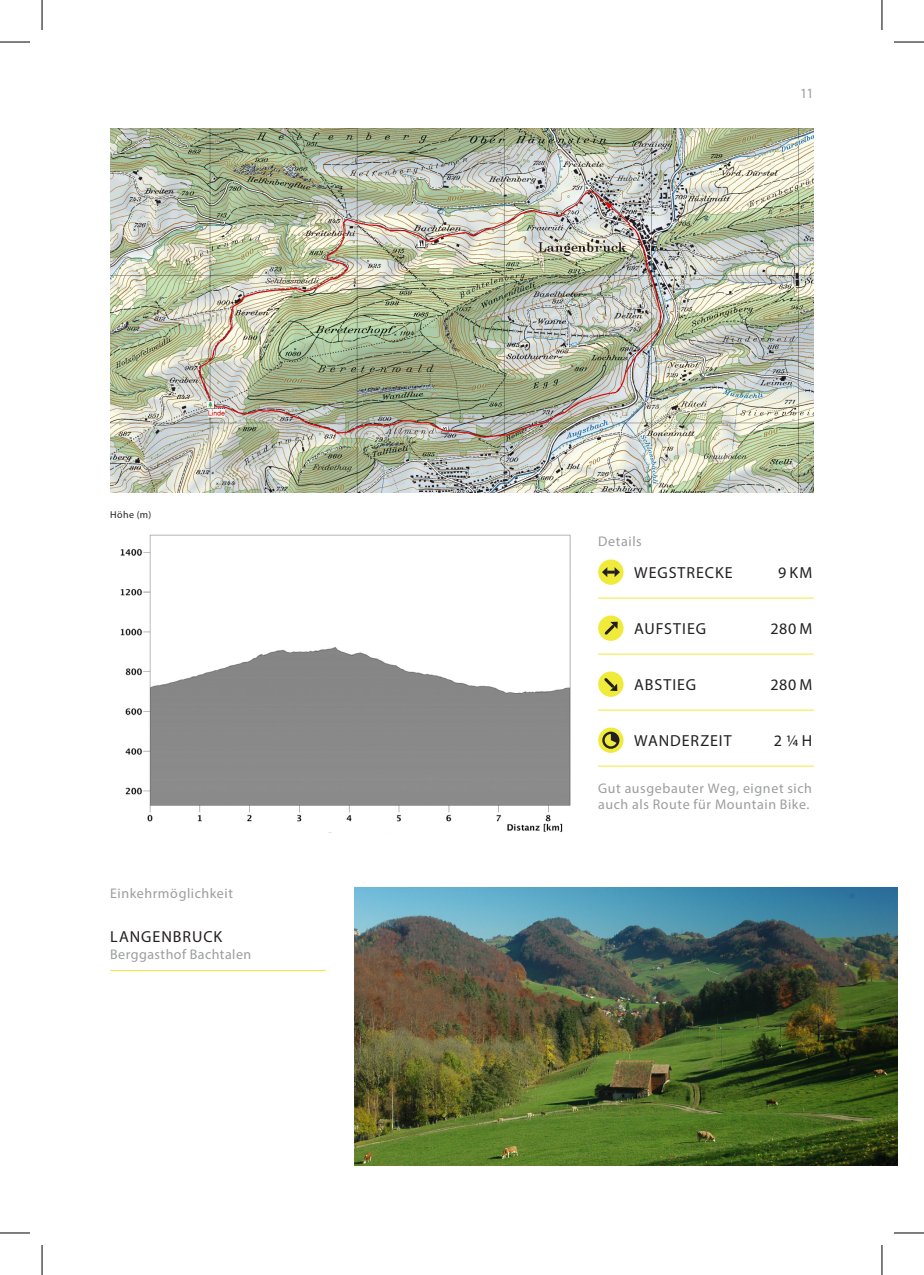
<style>
.page{position:relative;width:924px;height:1275px;background:#fff}
.page>*{position:absolute;margin:0;border:0;box-sizing:border-box;transform-origin:0 0}
.Info{font:16px "Myriad Pro";letter-spacing:.055em;color:#231f20}
.Info_Einkehren{font:16px "Myriad Pro";letter-spacing:.06em;color:#231f20}
.Rubriktitel{font:14px/16.8px "Myriad Pro";letter-spacing:.04em;color:#9b9d9e}
.Info_Einkehren-2{font:14px "Myriad Pro";letter-spacing:.035em;color:#9b9d9e}
.Rubriktitel-2{font:10px "Myriad Pro";color:#231f20}
</style>
<div class="page">
<hr style="left:598px;top:597px;width:215px;height:1px;background:#f0eb3a">
<hr style="left:598px;top:653px;width:215px;height:1px;background:#f0eb3a">
<hr style="left:598px;top:709px;width:215px;height:1px;background:#f0eb3a">
<hr style="left:598px;top:765px;width:215px;height:1px;background:#f0eb3a">
<div style="left:598px;top:559px;width:25px;height:26px;background:#f0eb3a;border-radius:50%"></div>
<svg style="left:602px;top:567px;width:17px;height:10px"></svg>
<div style="left:598px;top:615px;width:25px;height:26px;background:#f0eb3a;border-radius:50%"></div>
<svg style="left:601px;top:621px;width:16px;height:16px"></svg>
<div style="left:598px;top:671px;width:25px;height:26px;background:#f0eb3a;border-radius:50%"></div>
<svg style="left:601px;top:675px;width:16px;height:16px"></svg>
<svg style="left:598px;top:727px;width:25px;height:26px"></svg>
<div style="left:602px;top:731px;width:17px;height:18px;border:2px solid #231f20;border-radius:50%"></div>
<svg style="left:610px;top:732px;width:10px;height:11px"></svg>
<img style="left:110px;top:129px;width:703px;height:364px">
<img style="left:354px;top:887px;width:542px;height:279px">
<img style="left:120px;top:534px;width:451px;height:299px">
<hr style="left:110px;top:970px;width:215px;height:1px;background:#f0eb3a">
<hr style="left:0;top:42px;width:30px;height:1px;background:#000">
<hr style="left:893px;top:42px;width:30px;height:1px;background:#000">
<hr style="left:0;top:1232px;width:30px;height:1px;background:#000">
<hr style="left:893px;top:1232px;width:30px;height:1px;background:#000">
<hr style="left:42px;top:0;width:1px;height:30px;background:#000">
<hr style="left:42px;top:1245px;width:1px;height:30px;background:#000">
<hr style="left:881px;top:0;width:1px;height:30px;background:#000">
<hr style="left:881px;top:1245px;width:1px;height:30px;background:#000">
<p class="Rubriktitel-2" style="left:110px;top:508px;width:43px">Höhe (m)</p>
<p class="Rubriktitel" style="left:110px;top:884px;width:124px">Einkehrmöglichkeit</p>
<p class="Info_Einkehren" style="left:110px;top:926px;width:113px">LANGENBRUCK</p>
<p class="Info_Einkehren-2" style="left:110px;top:945px;width:143px">Berggasthof Bachtalen</p>
<p class="Rubriktitel" style="left:799px;top:85px;width:15px">11</p>
<p class="Rubriktitel" style="left:598px;top:532px;width:45px">Details</p>
<p class="Info" style="left:634px;top:562px;width:100px">WEGSTRECKE</p>
<p class="Info" style="left:777px;top:562px;width:36px">9KM</p>
<p class="Info" style="left:634px;top:618px;width:73px">AUFSTIEG</p>
<p class="Info" style="left:770px;top:618px;width:43px">280 M</p>
<p class="Info" style="left:634px;top:674px;width:63px">ABSTIEG</p>
<p class="Info" style="left:770px;top:674px;width:43px">280 M</p>
<p class="Info" style="left:634px;top:730px;width:99px">WANDERZEIT</p>
<p class="Info" style="left:773px;top:730px;width:40px">2 1/4H</p>
<p class="Rubriktitel" style="left:598px;top:779px;width:215px">Gut ausgebauter Weg, eignet sich auch als Route für Mountain Bike.</p>
</div>
